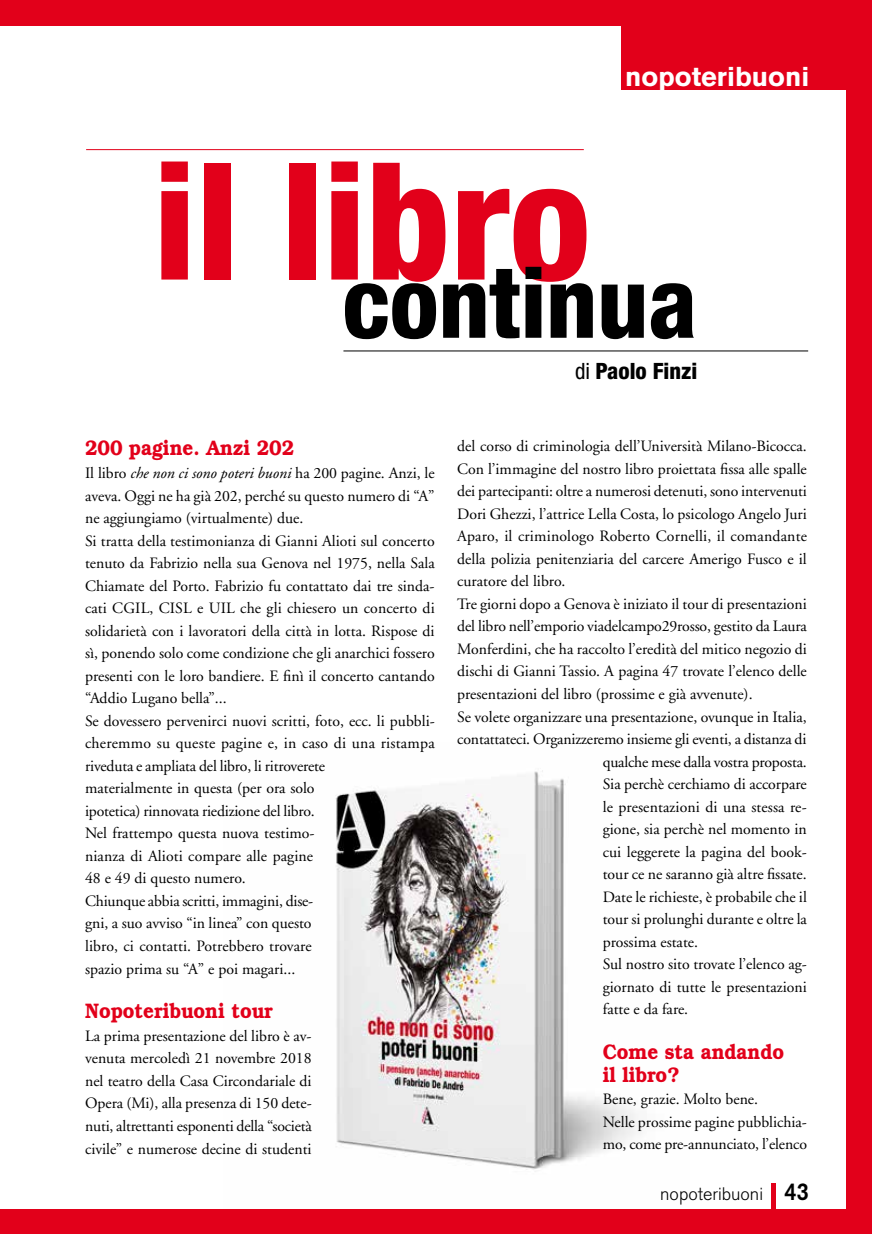
<style>
.page{position:relative;width:872px;height:1234px;background:#fff}
.page>*{position:absolute;margin:0;border:0;box-sizing:border-box;transform-origin:0 0}
.t1{font:800 condensed 163.35px "Helvetica Neue LT Std";color:#e2001a}
.t2{font:800 condensed 98.25px "Helvetica Neue LT Std";color:#000}
.t3{font:700 27px "Akzidenz Grotesk BE";color:#fff}
.t4{font:800 condensed 22.5px "Helvetica Neue LT Std";color:#000}
.t5{font:600 21px/22.5px "Bookman";color:#e2001a;scale:.9 1}
.t6{font:300 18px "Akzidenz Grotesk BE";color:#000}
.t7{font:15.75px/22.5px "Adobe Garamond";color:#000}
.s1{font-weight:400}
.s2{font-style:italic}
.s3{font-weight:500;font-size:24.15px}
</style>
<div class="page">
<img style="left:335px;top:770px;width:301px;height:402px">
<img style="left:336px;top:771px;width:227px;height:395px">
<div style="left:621px;top:0;width:251px;height:89px;background:#e2001a"></div>
<div style="left:771px;top:1182px;width:5px;height:51px;background:#e2001a"></div>
<div style="left:0;top:1208px;width:872px;height:25px;background:#e2001a"></div>
<div style="left:0;top:0;width:872px;height:26px;background:#e2001a"></div>
<div style="left:846px;top:0;width:26px;height:1233px;background:#e2001a"></div>
<hr style="left:86px;top:149px;width:498px;height:1px;background:#e2001a">
<hr style="left:343px;top:350px;width:465px;height:1px;background:#000">
<h3 class="t3" style="left:625px;top:61px;width:185px">nopoteribuoni</h3>
<h1 class="t1" style="left:153px;top:120px;width:439px">il libro</h1>
<h2 class="t2" style="left:342px;top:242px;width:356px">continua</h2>
<h3 class="t4" style="left:575px;top:356px;width:124px"><span class="s1">di</span> Paolo Finzi</h3>
<h3 class="t5" style="left:85px;top:437px;width:234px">200 pagine. Anzi 202</h3>
<p class="t7" style="left:85px;top:462px;width:351px">Il libro <span class="s2">che non ci sono poteri buoni</span> ha 200 pagine. Anzi, le aveva. Oggi ne ha già 202, perché su questo numero di “A” ne aggiungiamo (virtualmente) due.<br>Si tratta della testimonianza di Gianni Alioti sul concerto tenuto da Fabrizio nella sua Genova nel 1975, nella Sala Chiamate del Porto. Fabrizio fu contattato dai tre sinda&shy;cati CGIL, CISL e UIL che gli chiesero un concerto di solidarietà con i lavoratori della città in lotta. Rispose di sì, ponendo solo come condizione che gli anarchici fossero presenti con le loro bandiere. E finì il concerto cantando “Addio Lugano bella”...<br>Se dovessero pervenirci nuovi scritti, foto, ecc. li pubbli&shy;cheremmo su queste pagine e, in caso di una ristampa riveduta e ampliata del libro, li ritroverete<br>materialmente in questa (per ora solo<br>ipotetica) rinnovata riedizione del libro.<br>Nel frattempo questa nuova testimo-<br>nianza di Alioti compare alle pagine<br>48 e 49 di questo numero.<br>Chiunque abbia scritti, immagini, dise-<br>gni, a suo avviso “in linea” con questo<br>libro, ci contatti. Potrebbero trovare<br>spazio prima su “A” e poi magari...</p>
<h3 class="t5" style="left:85px;top:999px;width:210px">Nopoteribuoni tour</h3>
<p class="t7" style="left:85px;top:1024px;width:228px;text-align:justify">La prima presentazione del libro è av&shy;venuta mercoledì 21 novembre 2018 nel teatro della Casa Circondariale di Opera (Mi), alla presenza di 150 dete&shy;nuti, altrettanti esponenti della “società civile” e numerose decine di studenti</p>
<p class="t7" style="left:457px;top:435px;width:351px">del corso di criminologia dell’Università Milano-Bicocca.</p>
<p class="t7" style="left:457px;top:458px;width:351px">Con l’immagine del nostro libro proiettata fissa alle spalle</p>
<p class="t7" style="left:457px;top:480px;width:351px">dei partecipanti: oltre a numerosi detenuti, sono intervenuti</p>
<p class="t7" style="left:457px;top:503px;width:351px">Dori Ghezzi, l’attrice Lella Costa, lo psicologo Angelo Juri</p>
<p class="t7" style="left:457px;top:525px;width:351px">Aparo, il criminologo Roberto Cornelli, il comandante</p>
<p class="t7" style="left:457px;top:548px;width:351px">della polizia penitenziaria del carcere Amerigo Fusco e il</p>
<p class="t7" style="left:457px;top:570px;width:110px">curatore del libro.</p>
<p class="t7" style="left:457px;top:593px;width:351px">Tre giorni dopo a Genova è iniziato il tour di presentazioni</p>
<p class="t7" style="left:457px;top:615px;width:351px">del libro nell’emporio viadelcampo29rosso, gestito da Laura</p>
<p class="t7" style="left:457px;top:638px;width:351px">Monferdini, che ha raccolto l’eredità del mitico negozio di</p>
<p class="t7" style="left:457px;top:660px;width:351px">dischi di Gianni Tassio. A pagina 47 trovate l’elenco delle</p>
<p class="t7" style="left:457px;top:683px;width:297px">presentazioni del libro (prossime e già avvenute).</p>
<p class="t7" style="left:457px;top:705px;width:351px">Se volete organizzare una presentazione, ovunque in Italia,</p>
<p class="t7" style="left:457px;top:728px;width:351px">contattateci. Organizzeremo insieme gli eventi, a distanza di</p>
<p class="t7" style="left:603px;top:750px;width:205px">qualche mese dalla vostra proposta.</p>
<p class="t7" style="left:603px;top:773px;width:206px">Sia perchè cerchiamo di accorpare</p>
<p class="t7" style="left:603px;top:795px;width:205px">le presentazioni di una stessa re-</p>
<p class="t7" style="left:603px;top:818px;width:206px">gione, sia perchè nel momento in</p>
<p class="t7" style="left:603px;top:840px;width:206px">cui leggerete la pagina del book-</p>
<p class="t7" style="left:603px;top:863px;width:205px">tour ce ne saranno già altre fissate.</p>
<p class="t7" style="left:603px;top:885px;width:206px">Date le richieste, è probabile che il</p>
<p class="t7" style="left:603px;top:908px;width:206px">tour si prolunghi durante e oltre la</p>
<p class="t7" style="left:603px;top:930px;width:97px">prossima estate.</p>
<p class="t7" style="left:603px;top:953px;width:205px">Sul nostro sito trovate l’elenco ag-</p>
<p class="t7" style="left:603px;top:975px;width:206px">giornato di tutte le presentazioni</p>
<p class="t7" style="left:603px;top:998px;width:87px">fatte e da fare.</p>
<h3 class="t5" style="left:603px;top:1040px;width:203px">Come sta andando il libro?</h3>
<p class="t7" style="left:603px;top:1088px;width:206px">Bene, grazie. Molto bene.<br>Nelle prossime pagine pubblichia&shy;mo, come pre-annunciato, l’elenco</p>
<p class="t6" style="left:660px;top:1183px;width:150px">nopoteribuoni <span class="s3">43</span></p>
</div>
